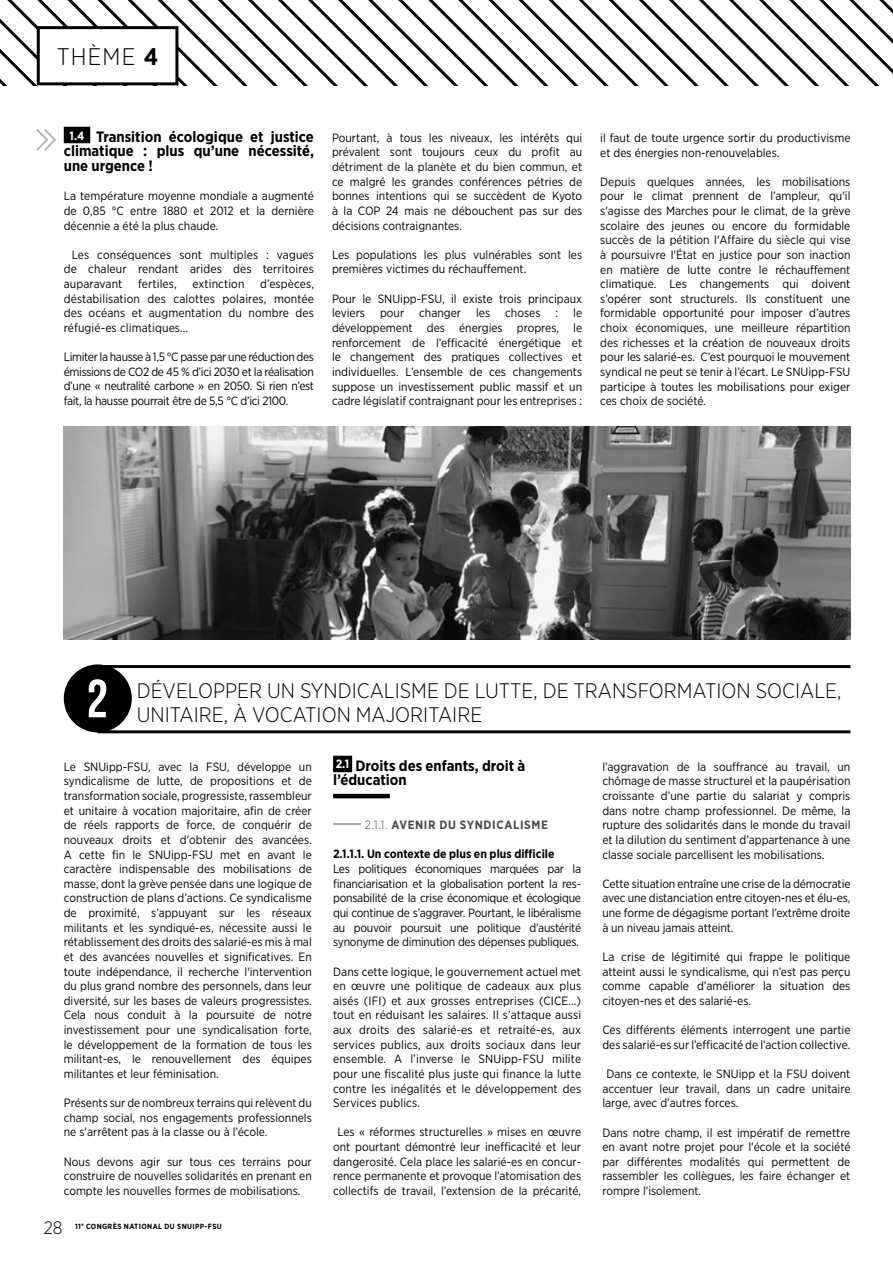
<style>
.page{position:relative;width:893px;height:1263px;background:#fff}
.page>*{position:absolute;margin:0;border:0;box-sizing:border-box;transform-origin:0 0}
.t1{font:53.7px "Bebas Neue";color:#fff}
.t2{font:300 24px "Gotham Narrow";letter-spacing:.05em;color:#000}
.t3{font:300 21px/24px "Gotham Narrow";color:#000}
.t4{font:300 18px "Gotham Narrow";color:#000}
.t5{font:700 15px/14.7px "Gotham Narrow";color:#000}
.t6{font:12px/14.7px "Gotham Narrow";color:#000;text-align:justify}
.t7{font:700 12px "Gotham Narrow";color:#000}
.t8{font:700 12px "Gotham Narrow";letter-spacing:.05em;color:#4a4a49}
.t9{font:700 7.5px "Gotham Narrow";letter-spacing:.05em;color:#000}
.s1{font-weight:700}
.s2{font-size:12px;color:#fff}
.s3{font-weight:300}
</style>
<div class="page">
<svg style="left:0;top:0;width:893px;height:85px"></svg>
<div style="left:38px;top:28px;width:139px;height:56px;background:#fff"></div>
<div style="left:37px;top:26px;width:141px;height:59px;border:3px solid #000"></div>
<hr style="left:98px;top:665px;width:752px;height:3px;background:#000">
<hr style="left:98px;top:730px;width:752px;height:3px;background:#000">
<div style="left:64px;top:664px;width:68px;height:68px;background:#000;border-radius:50%"></div>
<div style="left:333px;top:756px;width:19px;height:16px;background:#000"></div>
<hr style="left:333px;top:794px;width:57px;height:4px;background:#000">
<hr style="left:333px;top:823px;width:28px;height:2px;background:#968c88">
<div style="left:64px;top:127px;width:26px;height:16px;background:#000"></div>
<img style="left:64px;top:427px;width:786px;height:212px">
<svg style="left:36px;top:129px;width:20px;height:22px"></svg>
<h2 class="t2" style="left:57px;top:42px;width:103px">THÈME <span class="s1">4</span></h2>
<p class="t5" style="left:64px;top:129px;width:252px;text-align:justify;text-indent:6px"><span class="s2">1.4</span> Transition écologique et justice climatique : plus qu’une nécessité, une urgence !</p>
<p class="t6" style="left:64px;top:188px;width:252px">La température moyenne mondiale a augmenté de 0,85 °C entre 1880 et 2012 et la dernière décennie a été la plus chaude.</p>
<p class="t6" style="left:64px;top:247px;width:252px;text-indent:8px">Les conséquences sont multiples : vagues de chaleur rendant arides des territoires auparavant</p>
<p class="t6" style="left:64px;top:276px;width:252px;text-indent:196px">d’espèces, déstabilisation des calottes polaires, montée des océans et augmentation du nombre des réfugié-es climatiques…</p>
<p class="t6" style="left:64px;top:349px;width:252px">Limiter la hausse à 1,5 °C passe par une réduction des émissions de CO2 de 45 % d’ici 2030 et la réalisation d’une « neutralité carbone » en 2050. Si rien n’est fait, la hausse pourrait être de 5,5 °C d’ici 2100.</p>
<p class="t6" style="left:138px;top:276px;width:40px">fertiles,</p>
<p class="t6" style="left:192px;top:276px;width:53px">extinction</p>
<p class="t6" style="left:332px;top:130px;width:252px">Pourtant, à tous les niveaux, les intérêts qui prévalent sont toujours ceux du profit au détriment de la planète et du bien commun, et ce malgré les grandes conférences pétries de bonnes intentions qui se succèdent de Kyoto à la COP 24 mais ne débouchent pas sur des décisions contraignantes.</p>
<p class="t6" style="left:332px;top:247px;width:252px">Les populations les plus vulnérables sont les premières victimes du réchauffement.</p>
<p class="t6" style="left:332px;top:291px;width:252px">Pour le SNUipp-FSU, il existe trois principaux leviers</p>
<p class="t6" style="left:332px;top:306px;width:252px;text-indent:241px">le développement des énergies propres, le renforcement de l’efficacité énergétique et le changement des pratiques collectives et individuelles. L’ensemble de ces changements suppose un investissement public massif et un cadre législatif contraignant pour les entreprises :</p>
<p class="t6" style="left:380px;top:306px;width:26px">pour</p>
<p class="t6" style="left:419px;top:306px;width:43px">changer</p>
<p class="t6" style="left:476px;top:306px;width:16px">les</p>
<p class="t6" style="left:505px;top:306px;width:37px">choses</p>
<p class="t6" style="left:555px;top:306px;width:4px">:</p>
<p class="t6" style="left:600px;top:130px;width:252px">il faut de toute urgence sortir du productivisme et des énergies non-renouvelables.</p>
<p class="t6" style="left:600px;top:174px;width:252px">Depuis quelques années, les mobilisations pour le climat prennent de l’ampleur, qu'il s'agisse des Marches pour le climat, de la grève scolaire des jeunes ou encore du formidable succès de la pétition l'Affaire du siècle qui vise à poursuivre l'État en justice pour son inaction en matière de lutte contre le réchauffement climatique. Les changements qui doivent s’opérer sont structurels. Ils constituent une formidable opportunité pour imposer d’autres choix économiques, une meilleure répartition des richesses et la création de nouveaux droits pour les salarié-es. C’est pourquoi le mouvement syndical ne peut se tenir à l’écart. Le SNUipp-FSU participe à toutes les mobilisations pour exiger ces choix de société.</p>
<h1 class="t1" style="left:87px;top:669px;width:23px">2</h1>
<h3 class="t3" style="left:137px;top:678px;width:706px">DÉVELOPPER UN SYNDICALISME DE LUTTE, DE TRANSFORMATION SOCIALE,<br>UNITAIRE, À VOCATION MAJORITAIRE</h3>
<p class="t6" style="left:64px;top:759px;width:250px">Le SNUipp-FSU, avec la FSU, développe un syndicalisme de lutte, de propositions et de transformation sociale, progressiste, rassembleur et unitaire à vocation majoritaire, afin de créer de réels rapports de force, de conquérir de nouveaux droits et d'obtenir des avancées.<br>A cette fin le SNUipp-FSU met en avant le caractère indispensable des mobilisations de masse, dont la grève pensée dans une logique de construction de plans d’actions. Ce syndicalisme de proximité, s’appuyant sur les réseaux militants et les syndiqué-es, nécessite aussi le rétablissement des droits des salarié-es mis à mal et des avancées nouvelles et significatives. En toute indépendance, il recherche l'intervention du plus grand nombre des personnels, dans leur diversité, sur les bases de valeurs progressistes.<br>Cela nous conduit à la poursuite de notre investissement pour une syndicalisation forte, le développement de la formation de tous les militant-es, le renouvellement des équipes militantes et leur féminisation.</p>
<p class="t6" style="left:64px;top:1095px;width:250px">Présents sur de nombreux terrains qui relèvent du champ social, nos engagements professionnels ne s'arrêtent pas à la classe ou à l’école.</p>
<p class="t6" style="left:64px;top:1154px;width:250px">Nous devons agir sur tous ces terrains pour construire de nouvelles solidarités en prenant en compte les nouvelles formes de mobilisations.</p>
<p class="t5" style="left:333px;top:758px;width:194px"><span class="s2">2.1</span> Droits des enfants, droit à l’éducation</p>
<p class="t8" style="left:365px;top:817px;width:184px"><span class="s3">2.1.1.</span> AVENIR DU SYNDICALISME</p>
<p class="t7" style="left:333px;top:846px;width:223px">2.1.1.1. Un contexte de plus en plus difficile</p>
<p class="t6" style="left:333px;top:861px;width:250px">Les politiques économiques marquées par la financiarisation et la globalisation portent la res&shy;ponsabilité de la crise économique et écologique qui continue de s’aggraver. Pourtant, le libéralisme au pouvoir poursuit une politique d’austérité synonyme de diminution des dépenses publiques.</p>
<p class="t6" style="left:333px;top:964px;width:250px">Dans cette logique, le gouvernement actuel met en œuvre une politique de cadeaux aux plus aisés (IFI) et aux grosses entreprises (CICE…) tout en réduisant les salaires. Il s’attaque aussi aux droits des salarié-es et retraité-es, aux services publics, aux droits sociaux dans leur ensemble. A l’inverse le SNUipp-FSU milite pour une fiscalité plus juste qui finance la lutte contre les inégalités et le développement des Services publics.</p>
<p class="t6" style="left:333px;top:1125px;width:250px;text-align:center">Les « réformes structurelles » mises en œuvre ont pourtant démontré leur inefficacité et leur dangerosité. Cela place les salarié-es en concur&shy;rence permanente et provoque l’atomisation des collectifs de travail, l’extension de la précarité,</p>
<p class="t6" style="left:602px;top:759px;width:250px">l’aggravation de la souffrance au travail, un chômage de masse structurel et la paupérisation croissante d’une partie du salariat y compris dans notre champ professionnel. De même, la rupture des solidarités dans le monde du travail et la dilution du sentiment d’appartenance à une classe sociale parcellisent les mobilisations.</p>
<p class="t6" style="left:602px;top:876px;width:250px">Cette situation entraîne une crise de la démocratie avec une distanciation entre citoyen-nes et élu-es, une forme de dégagisme portant l’extrême droite à un niveau jamais atteint.</p>
<p class="t6" style="left:602px;top:949px;width:250px">La crise de légitimité qui frappe le politique atteint aussi le syndicalisme, qui n’est pas perçu comme capable d’améliorer la situation des citoyen-nes et des salarié-es.</p>
<p class="t6" style="left:602px;top:1022px;width:250px">Ces différents éléments interrogent une partie des salarié-es sur l’efficacité de l’action collective.</p>
<p class="t6" style="left:602px;top:1066px;width:250px;text-indent:4px">Dans ce contexte, le SNUipp et la FSU doivent accentuer leur travail, dans un cadre unitaire large, avec d’autres forces.</p>
<p class="t6" style="left:602px;top:1125px;width:250px">Dans notre champ, il est impératif de remettre en avant notre projet pour l'école et la société par différentes modalités qui permettent de rassembler les collègues, les faire échanger et rompre l'isolement.</p>
<h3 class="t4" style="left:44px;top:1216px;width:20px">28</h3>
<p class="t9" style="left:75px;top:1221px;width:148px">11<sup>e</sup> CONGRÈS NATIONAL DU SNUIPP-FSU</p>
</div>
